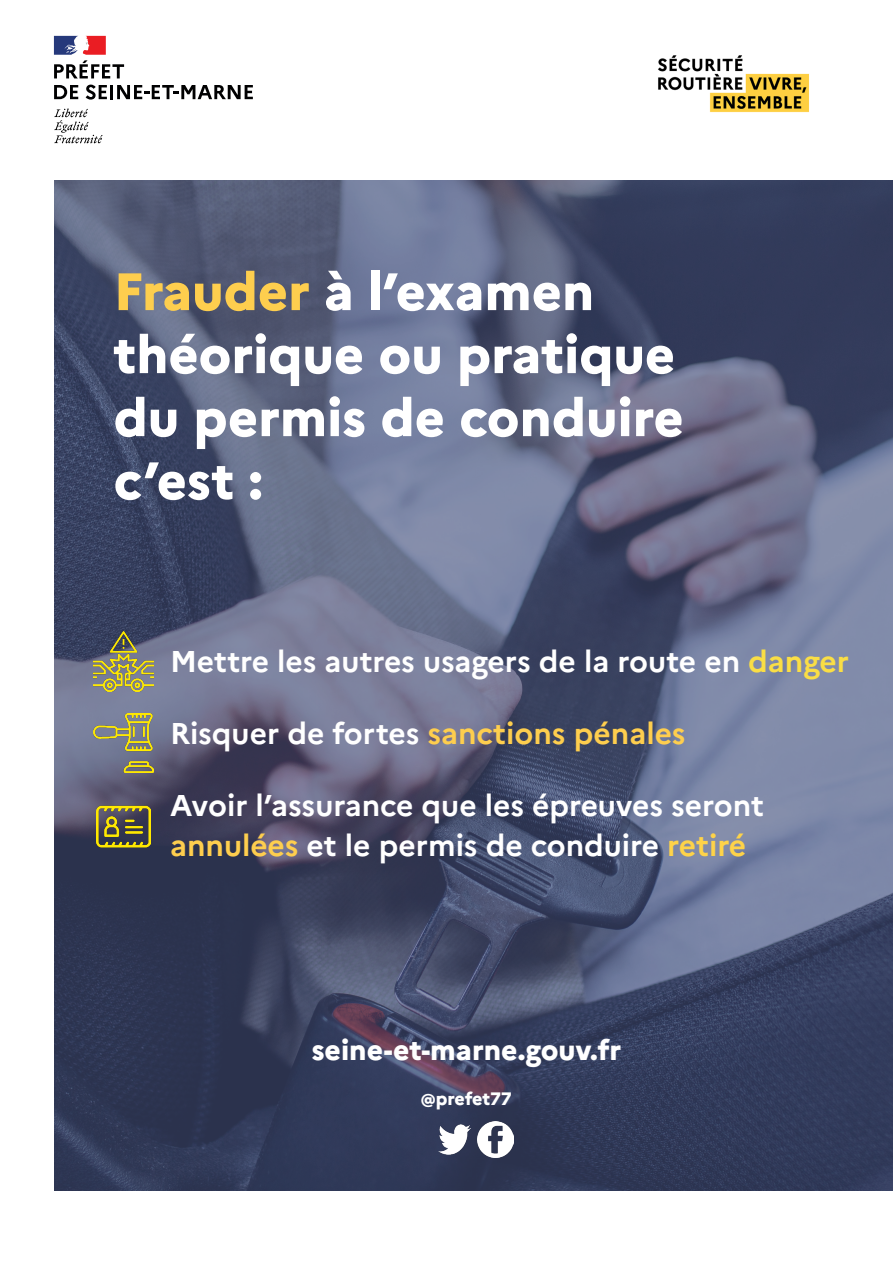
<style>
.page{position:relative;width:893px;height:1263px;background:#fff}
.page>*{position:absolute;margin:0;border:0;box-sizing:border-box;transform-origin:0 0}
.t1{font:800 52.5px/63px "Marianne";color:#fff}
.t2{font:700 30px "Marianne";color:#fff}
.t3{font:700 30px "Marianne";color:#fece4e}
.t4{font:800 28.5px "Marianne";color:#fff}
.t5{font:800 18px "Marianne";color:#fff}
.s1{color:#fece4e}
.s2{color:#fade45}
.s3{color:#fff}
.s4{color:#fed349}
</style>
<div class="page">
<svg style="left:54px;top:109px;width:49px;height:34px"></svg>
<svg style="left:54px;top:36px;width:70px;height:42px"></svg>
<svg style="left:54px;top:85px;width:24px;height:14px"></svg>
<svg style="left:86px;top:85px;width:21px;height:15px"></svg>
<hr style="left:110px;top:85px;width:3px;height:14px;background:#000001">
<svg style="left:117px;top:85px;width:136px;height:14px"></svg>
<img style="left:658px;top:55px;width:151px;height:58px">
<img style="left:54px;top:180px;width:839px;height:1011px">
<img style="left:94px;top:631px;width:59px;height:60px">
<img style="left:94px;top:713px;width:59px;height:60px">
<img style="left:96px;top:799px;width:55px;height:55px">
<img style="left:439px;top:1124px;width:31px;height:31px">
<img style="left:478px;top:1122px;width:35px;height:35px">
<p class="t1" style="left:114px;top:260px;width:572px"><span class="s1">Frauder</span> à l’examen théorique ou pratique du permis de conduire c’est :</p>
<p class="t2" style="left:170px;top:643px;width:680px">Mettre les autres usagers de la route en <span class="s2">danger</span></p>
<p class="t3" style="left:170px;top:715px;width:517px"><span class="s3">Risquer de fortes</span> sanctions pénales</p>
<p class="t2" style="left:170px;top:787px;width:595px">Avoir l’assurance que les épreuves seront</p>
<p class="t2" style="left:170px;top:827px;width:578px"><span class="s1">annulées</span> et le permis de conduire <span class="s4">retiré</span></p>
<p class="t4" style="left:311px;top:1033px;width:311px">seine-et-marne.gouv.fr</p>
<p class="t5" style="left:421px;top:1088px;width:92px">@prefet77</p>
</div>
